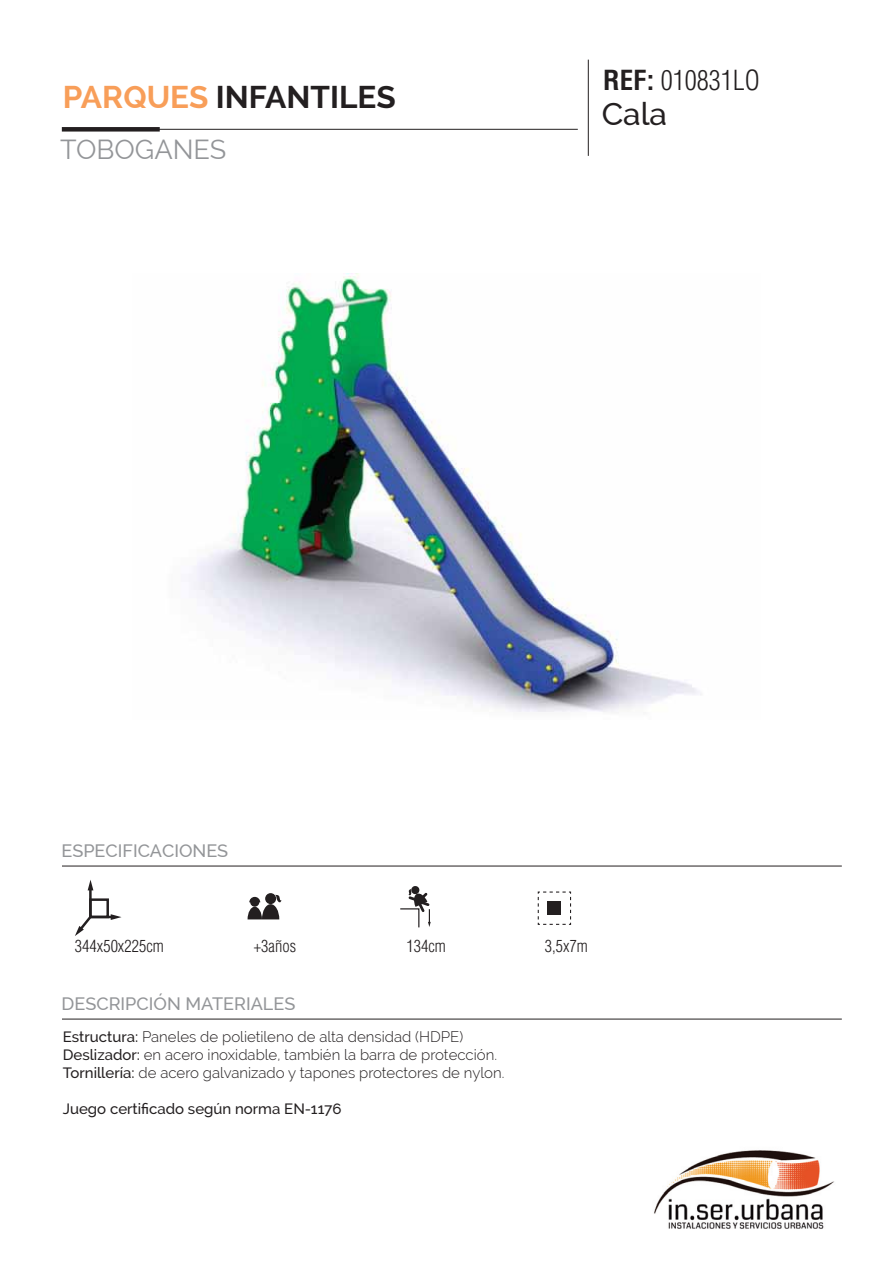
<style>
.page{position:relative;width:893px;height:1263px;background:#fff}
.page>*{position:absolute;margin:0;border:0;box-sizing:border-box;transform-origin:0 0}
.t1{font:700 31.5px "Raleway";color:#231f20}
.t2{font:500 31.5px "Raleway";color:#231f20}
.t3{font:300 condensed 27px "Helvetica LT Std";color:#231f20}
.t4{font:27px "Raleway";color:#939598}
.t5{font:500 18px "Raleway";color:#939598}
.t6{font:300 condensed 16.5px "Helvetica LT Std";color:#231f20}
.t7{font:300 15px/18px "Raleway";color:#231f20}
.t8{font:500 15px "Raleway";color:#231f20}
.s1{color:#f89e59}
.s2{font-weight:700}
.s3{font-weight:500}
</style>
<div class="page">
<hr style="left:62px;top:866px;width:780px;height:1px;background:#231f20">
<div style="left:89px;top:898px;width:20px;height:20px;border:2px solid #231f20"></div>
<hr style="left:89px;top:888px;width:3px;height:29px;background:#231f20">
<svg style="left:88px;top:880px;width:5px;height:10px"></svg>
<svg style="left:75px;top:913px;width:19px;height:23px"></svg>
<hr style="left:90px;top:916px;width:23px;height:2px;background:#231f20">
<svg style="left:111px;top:914px;width:10px;height:6px"></svg>
<svg style="left:248px;top:894px;width:33px;height:25px"></svg>
<svg style="left:537px;top:891px;width:35px;height:34px"></svg>
<svg style="left:400px;top:886px;width:31px;height:42px"></svg>
<hr style="left:63px;top:129px;width:515px;height:1px;background:#231f20">
<div style="left:62px;top:127px;width:98px;height:5px;background:#231f20"></div>
<hr style="left:588px;top:60px;width:1px;height:96px;background:#231f20">
<hr style="left:62px;top:1019px;width:780px;height:1px;background:#231f20">
<img style="left:654px;top:1150px;width:181px;height:79px">
<img style="left:189px;top:274px;width:512px;height:438px">
<h1 class="t1" style="left:63px;top:79px;width:334px"><span class="s1">PARQUES</span> INFANTILES</h1>
<h2 class="t4" style="left:60px;top:134px;width:168px">TOBOGANES</h2>
<h2 class="t3" style="left:603px;top:63px;width:158px"><span class="s2">REF:</span> 010831LO</h2>
<h1 class="t2" style="left:602px;top:95px;width:67px">Cala</h1>
<p class="t5" style="left:62px;top:841px;width:168px">ESPECIFICACIONES</p>
<p class="t6" style="left:75px;top:935px;width:90px">344x50x225cm</p>
<p class="t6" style="left:254px;top:935px;width:44px">+3años</p>
<p class="t6" style="left:406px;top:935px;width:41px">134cm</p>
<p class="t6" style="left:545px;top:935px;width:45px">3,5x7m</p>
<p class="t5" style="left:62px;top:994px;width:235px">DESCRIPCIÓN MATERIALES</p>
<p class="t7" style="left:63px;top:1027px;width:443px"><span class="s3">Estructura:</span> Paneles de polietileno de alta densidad (HDPE)<br><span class="s3">Deslizador:</span> en acero inoxidable, también la barra de protección.<br><span class="s3">Tornillería:</span> de acero galvanizado y tapones protectores de nylon.</p>
<p class="t8" style="left:63px;top:1100px;width:280px">Juego certificado según norma EN-1176</p>
</div>
